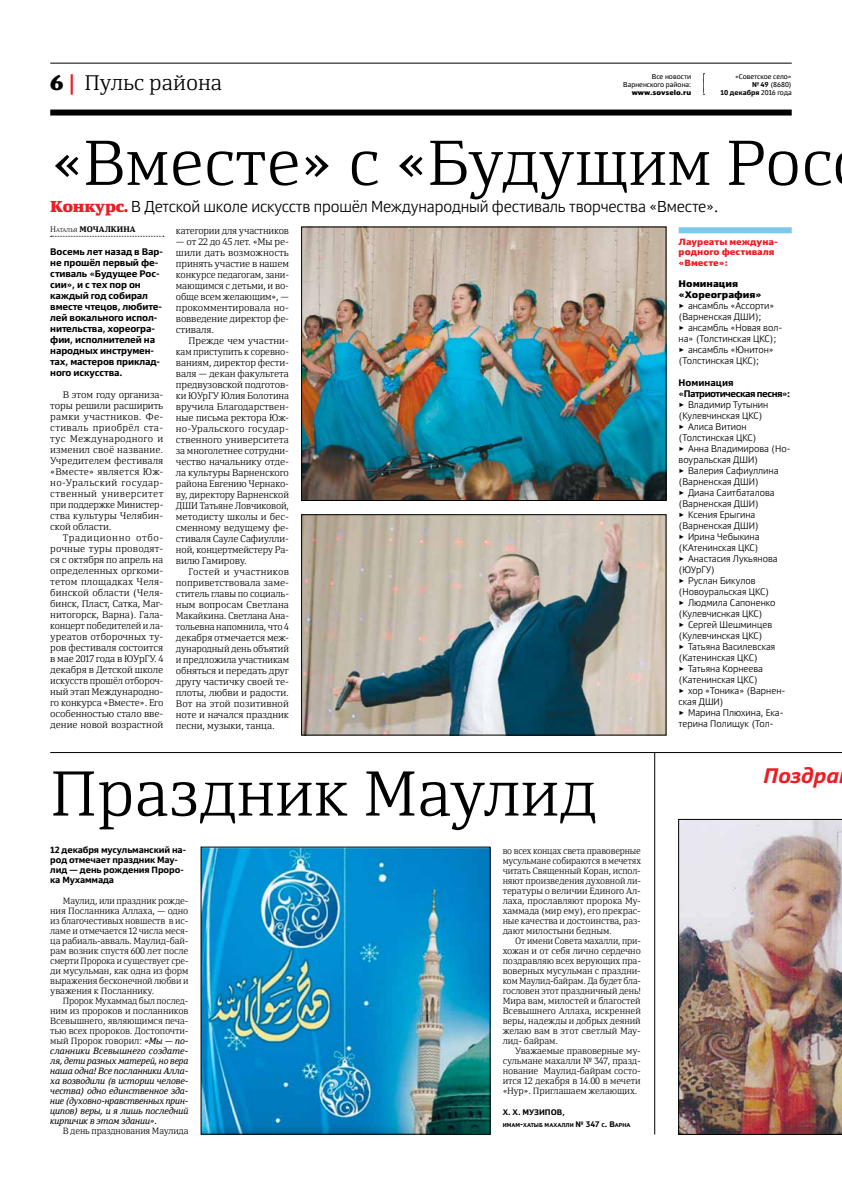
<style>
.page{position:relative;width:842px;height:1191px;background:#fff}
.page>*{position:absolute;margin:0;border:0;box-sizing:border-box;transform-origin:0 0}
.t1{font:300 63px "Yefimov Serif";color:#000}
.t2{font:300 21px "Yefimov Serif";color:#000}
.t3{font:italic 700 21px "Yefimov Sans";color:#ed1d24}
.t4{font:300 15.8px "Yefimov Sans";letter-spacing:-.01em;color:#000}
.t5{font:300 9.5px/11px "Yefimov Serif";letter-spacing:-.01em;color:#000;text-align:justify}
.t6{font:300 9.5px/11px "Yefimov Sans";color:#000}
.t7{font:700 9.5px/11px "Yefimov Sans";letter-spacing:-.01em;color:#000}
.t8{font:300 9px/10px "Yefimov Serif";letter-spacing:-.01em;color:#000;text-align:justify;scale:.96 1}
.t9{font:300 9px/10px "Yefimov Serif";letter-spacing:-.01em;color:#000;text-align:justify}
.t10{font:italic 9px/10px "Yefimov Serif";letter-spacing:-.01em;color:#000;text-align:justify}
.t11{font:700 9px/10px "Yefimov Sans";letter-spacing:-.01em;color:#000}
.t12{font:900 9px/10.5px "Yefimov Sans";color:#ed1d24}
.t13{font:700 8px "Yefimov Serif";letter-spacing:.01em;color:#000}
.t14{font:700 8px "Yefimov Sans";color:#000}
.t15{font:7px/7.9px "Yefimov Sans";color:#000;text-align:right}
.t16{font:900 7px "Yefimov Sans";color:#000}
.t17{font:700 5.6px "Yefimov Sans";color:#000}
.s1{font-weight:900}
.s2{font-weight:900;color:#ed1d24}
.s3{font-weight:700}
.s4{font-family:"The Sans LP3 Lig";font-weight:400;font-size:6px}
.s5{font-family:"Yefimov Serif";font-weight:900;color:#ed1d24}
.s6{font-weight:300}
.s7{font-weight:300;font-size:5.6px}
.s8{font-size:8px}
.s9{font-weight:300;font-style:normal}
</style>
<div class="page">
<hr style="left:50px;top:63px;width:741px;height:1px;background:#000">
<div style="left:50px;top:109px;width:741px;height:6px;background:#000"></div>
<svg style="left:703px;top:73px;width:1px;height:22px"></svg>
<div style="left:678px;top:227px;width:113px;height:6px;background:#78c9eb"></div>
<svg style="left:51px;top:236px;width:113px;height:1px"></svg>
<hr style="left:50px;top:752px;width:792px;height:1px;background:#000">
<hr style="left:654px;top:752px;width:1px;height:382px;background:#000">
<img style="left:203px;top:849px;width:285px;height:283px">
<img style="left:303px;top:516px;width:361px;height:217px">
<div style="left:301px;top:514px;width:365px;height:221px;border:1px solid #000"></div>
<img style="left:303px;top:229px;width:361px;height:269px">
<div style="left:301px;top:227px;width:365px;height:273px;border:1px solid #000"></div>
<img style="left:678px;top:819px;width:164px;height:315px">
<h2 class="t2" style="left:50px;top:70px;width:174px"><span class="s1">6</span> <span class="s2">|</span> Пульс района</h2>
<p class="t15" style="left:720px;top:72px;width:73px">«Советское село» <span class="s3">№49</span> (8680)<br><span class="s3">10 декабря</span> 2016 года</p>
<p class="t15" style="left:623px;top:72px;width:69px">Все новости<br>Варненского района:</p>
<p class="t16" style="left:632px;top:88px;width:61px">www.sovselo.ru</p>
<h1 class="t1" style="left:50px;top:125px;width:784px">«Вместе» с «Будущим Рос</h1>
<p class="t12" style="left:678px;top:236px;width:100px">Лауреаты междуна&shy;родного фестиваля «Вместе»:</p>
<p class="t6" style="left:678px;top:278px;width:105px"><span class="s1">Номинация «Хореография»<br></span><span class="s4">►</span> ансамбль «Ассорти» (Варненская ДШ И);<br><span class="s4">►</span> ансамбль «Новая вол&shy;на» (Толстинская ЦКС); <span class="s4">►</span> ансамбль «Юнитон» (Толстинская ЦКС);</p>
<p class="t6" style="left:678px;top:377px;width:113px"><span class="s3">Номинация «Патриотическая песня»: </span><span class="s4">►</span> Владимир Тутынин (Кулевчинская ЦКС)<br><span class="s4">►</span> Алиса Витион (Толстинская ЦКС)<br><span class="s4">►</span> Анна Владимирова (Но&shy;воуральская ДШ И)<br><span class="s4">►</span> Валерия Сафиуллина (Варненская ДШ И)<br><span class="s4">►</span> Диана Саитбаталова (Варненская ДШ И)<br><span class="s4">►</span> Ксения Ерыгина (Варненская ДШ И)<br><span class="s4">►</span> Ирина Чебыкина (КАтенинская ЦКС)<br><span class="s4">►</span> Анастасия Лукьянова (ЮУрГУ)<br><span class="s4">►</span> Руслан Бикулов (Новоуральская ЦКС)<br><span class="s4">►</span> Людмила Сапоненко (Кулевчиснкая ЦКС)<br><span class="s4">►</span> Сергей Шешминцев (Кулевчинская ЦКС)<br><span class="s4">►</span> Татьяна Василевская (Катенинская ЦКС)<br><span class="s4">►</span> Татьяна Корнеева (Катенинская ЦКС)<br><span class="s4">►</span> хор «Тоника» (Варнен&shy;ская ДШ И)<br><span class="s4">►</span> Марина Плюхина, Ека&shy;терина Полищук (Тол-</p>
<h3 class="t4" style="left:50px;top:196px;width:670px"><span class="s5">Конкурс.</span> В Детской школе искусств прошёл Международный фестиваль творчества «Вместе».</h3>
<p class="t13" style="left:50px;top:225px;width:87px"><span class="s6">Н</span><span class="s7">аталья</span> МОЧАЛКИНА</p>
<p class="t7" style="left:50px;top:246px;width:114px">Восемь лет назад в Вар&shy;не прошёл первый фе&shy;стиваль «Будущее Рос&shy;сии», и с тех пор он каждый год собирал вместе чтецов, любите&shy;лей вокального испол&shy;нительства, хореогра&shy;фии, исполнителей на народных инструмен&shy;тах, мастеров приклад&shy;ного искусства.</p>
<p class="t5" style="left:50px;top:389px;width:115px;text-indent:13px">В этом году организа&shy;торы решили расширить рамки участников. Фе&shy;стиваль приобрёл ста&shy;тус Международного и изменил своё название.<br>Учредителем фестиваля «Вместе» является Юж&shy;но-Уральский государ&shy;ственный университет при поддержке Министер&shy;ства культуры Челябин&shy;ской области.</p>
<p class="t5" style="left:50px;top:532px;width:115px;text-indent:13px">Традиционно отбо&shy;рочные туры проводят&shy;ся с октября по апрель на определенных оргкоми&shy;тетом площадках Челя&shy;бинской области (Челя&shy;бинск, Пласт, Сатка, Маг&shy;нитогорск, Варна). Гала&shy;концерт победителей и ла&shy;уреатов отборочных ту&shy;ров фестиваля состоится в мае 2017 года в ЮУрГУ. 4 декабря в Детской школе искусств прошёл отбороч&shy;ный этап Международно&shy;го конкурса «Вместе». Его особенностью стало вве&shy;дение новой возрастной</p>
<p class="t5" style="left:176px;top:225px;width:114px">категории для участников</p>
<p class="t5" style="left:176px;top:236px;width:115px">— от 22 до 45 лет. «Мы ре&shy;шили дать возможность принять участие в нашем конкурсе педагогам, зани&shy;мающимся с детьми, и во&shy;обще всем желающим», — прокомментировала но&shy;вовведение директор фе&shy;стиваля.</p>
<p class="t5" style="left:176px;top:335px;width:115px;text-indent:13px">Прежде чем участни&shy;кам приступить к соревно&shy;ваниям, директор фести&shy;валя — декан факультета предвузовской подготов&shy;ки ЮУрГУ Юлия Болотина вручила Благодарствен&shy;ные письма ректора Юж&shy;но-Уральского государ&shy;ственного университета за многолетнее сотрудни&shy;чество начальнику отде&shy;ла культуры Варненского района Евгению Чернако&shy;ву, директору Варненской ДШИ Татьяне Ловчиковой, методисту школы и бес&shy;сменному ведущему фе&shy;стиваля Сауле Сафиулли&shy;ной, концертмейстеру Ра&shy;вилю Гамирову.</p>
<p class="t5" style="left:176px;top:566px;width:115px;text-indent:13px">Гостей и участников поприветствовала заме&shy;ститель главы по социаль&shy;ным вопросам Светлана Макайкина. Светлана Ана&shy;тольевна напомнила, что 4 декабря отмечается меж&shy;дународный день объятий и предложила участникам обняться и передать друг другу частичку своей те&shy;плоты, любви и радости.<br>Вот на этой позитивной ноте и начался праздник песни, музыки, танца.</p>
<h1 class="t1" style="left:50px;top:755px;width:548px">Праздник Маулид</h1>
<p class="t8" style="left:503px;top:845px;width:146px">во всех концах света правоверные мусульмане собираются в мечетях читать Священный Коран, испол&shy;няют произведения духовной ли&shy;тературы о величии Единого Ал&shy;лаха, прославляют пророка Му&shy;хаммада (мир ему), его прекрас&shy;ные качества и достоинства, раз&shy;дают милостыни бедным.</p>
<p class="t8" style="left:503px;top:935px;width:146px;text-indent:13px">От имени Совета махалли, при&shy;хожан и от себя лично сердечно поздравляю всех верующих пра&shy;воверных мусульман с праздни&shy;ком Маулид-байрам. Да будет бла&shy;гословен этот праздничный день!<br>Мира вам, милостей и благостей Всевышнего Аллаха, искренней веры, надежды и добрых деяний желаю вам в этот светлый Мау&shy;лид- байрам.</p>
<p class="t9" style="left:503px;top:1045px;width:140px;text-indent:13px">Уважаемые правоверные му&shy;сульмане махалли № 347, празд&shy;нование Маулид-байрам состо&shy;ится 12 декабря в 14.00 в мечети «Нур». Приглашаем желающих.</p>
<p class="t14" style="left:503px;top:1107px;width:64px">Х. Х. МУЗИПОВ,</p>
<p class="t17" style="left:503px;top:1121px;width:129px">имам<span class="s8">-</span>хатыб махалли <span class="s8">№ 347</span> с<span class="s8">. В</span>арна</p>
<p class="t11" style="left:50px;top:845px;width:137px">12 декабря мусульманский на&shy;род отмечает праздник Мау&shy;лид — день рождения Проро&shy;ка Мухаммада</p>
<p class="t9" style="left:50px;top:895px;width:140px;text-indent:13px">Маулид, или праздник рожде&shy;ния Посланника Аллаха, — одно из благочестивых новшеств в ис&shy;ламе и отмечается 12 числа меся&shy;ца рабиаль-авваль. Маулид-бай&shy;рам возник спустя 600 лет после смерти Пророка и существует сре&shy;ди мусульман, как одна из форм выражения бесконечной любви и уважения к Посланнику.</p>
<p class="t10" style="left:50px;top:995px;width:140px;text-indent:13px"><span class="s9">Пророк Мухаммад был послед&shy;ним из пророков и посланников Всевышнего, являющимся печа&shy;тью всех пророков. Достопочти&shy;мый Пророк говорил:</span> «Мы — по&shy;сланники Всевышнего создате&shy;ля, дети разных матерей, но вера наша одна! Все посланники Алла&shy;ха возводили (в истории челове&shy;чества) одно единственное зда&shy;ние (духовно-нравственных прин&shy;ципов) веры, и я лишь последний кирпичик в этом здании».</p>
<p class="t9" style="left:63px;top:1125px;width:127px">В день празднования Маулида</p>
<h2 class="t3" style="left:763px;top:762px;width:77px">Поздра</h2>
</div>
